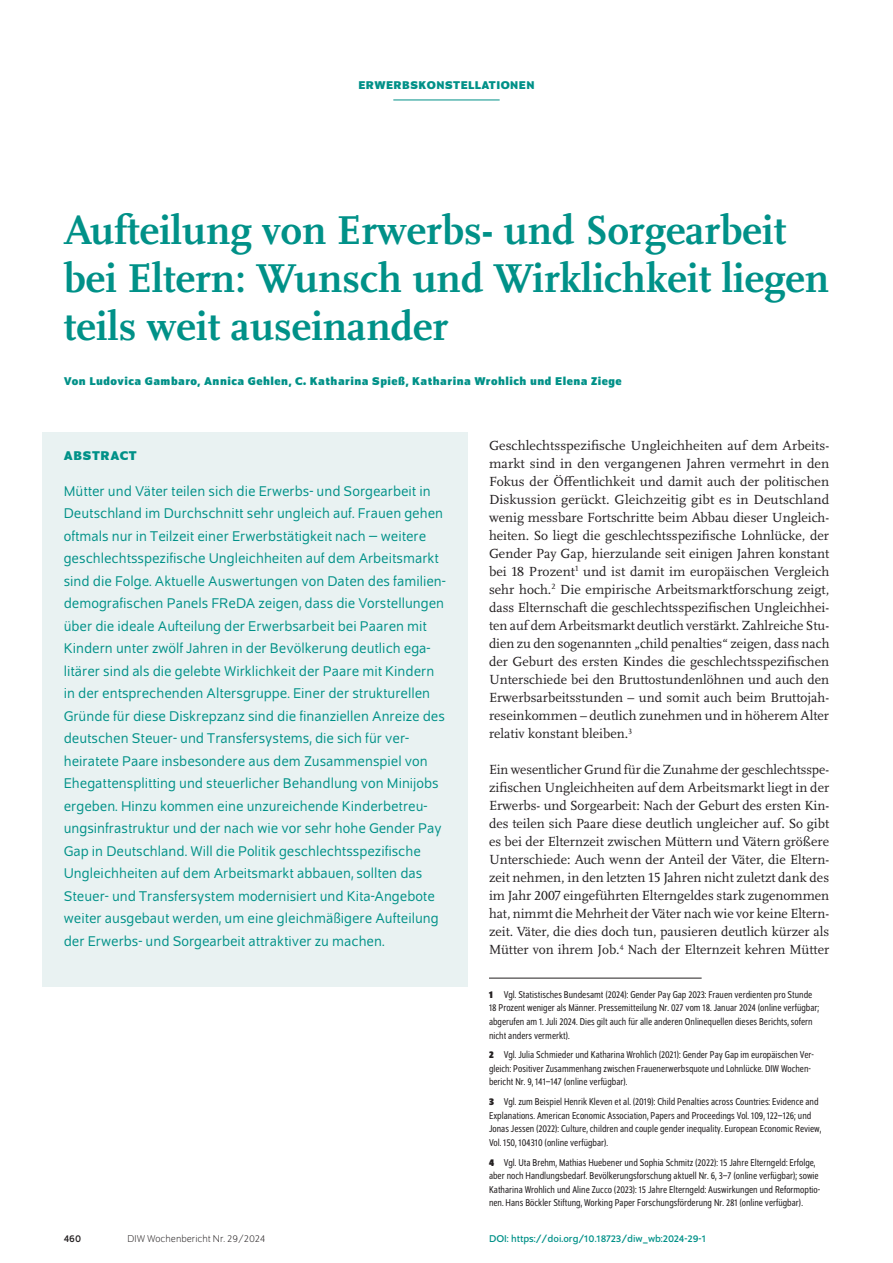
<style>
.page{position:relative;width:893px;height:1263px;background:#fff}
.page>*{position:absolute;margin:0;border:0;box-sizing:border-box;transform-origin:0 0}
.t1{font:700 42px/48px "Scala Pro";color:#009188}
.t2{font:15px/22.5px "Schumpeter Blond";color:#009188}
.t3{font:13.8px/18px "Scala Pro";color:#231f20;text-align:justify}
.t4{font:700 13.5px "Schumpeter";letter-spacing:.05em;color:#009188}
.t5{font:700 12px "Schumpeter";letter-spacing:.04em;color:#009188}
.t6{font:semi-condensed 10.5px/13.5px "Schumpeter Blond";color:#231f20}
.t7{font:10.5px "Schumpeter";color:#009188}
.t8{font:300 10.5px "Schumpeter";color:#231f20}
.t9{font:10.5px "Schumpeter";color:#231f20}
.s1{font-family:"Schumpeter";font-weight:700}
</style>
<div class="page">
<hr style="left:393px;top:100px;width:107px;height:1px;background:#009188">
<div style="left:43px;top:432px;width:425px;height:554px;background:#e9f2f2"></div>
<hr style="left:489px;top:978px;width:213px;height:1px;background:#231f20">
<p class="t5" style="left:358px;top:79px;width:178px">ERWERBSKONSTELLATIONEN</p>
<h1 class="t1" style="left:64px;top:203px;width:767px">Aufteilung von Erwerbs- und Sorgearbeit bei Eltern: Wunsch und Wirklichkeit liegen teils weit auseinander</h1>
<p class="t5" style="left:64px;top:374px;width:560px">Von Ludovica Gambaro, Annica Gehlen, C. Katharina Spieß, Katharina Wrohlich und Elena Ziege</p>
<p class="t4" style="left:64px;top:448px;width:75px">ABSTRACT</p>
<p class="t2" style="left:64px;top:480px;width:384px">Mütter und Väter teilen sich die Erwerbs- und Sorgearbeit in Deutschland im Durchschnitt sehr ungleich auf. Frauen gehen oftmals nur in Teilzeit einer Erwerbstätigkeit nach – weitere geschlechtsspezifische Ungleichheiten auf dem Arbeitsmarkt sind die Folge. Aktuelle Auswertungen von Daten des familien&shy;demografischen Panels FReDA zeigen, dass die Vorstellungen über die ideale Aufteilung der Erwerbsarbeit bei Paaren mit Kindern unter zwölf Jahren in der Bevölkerung deutlich ega&shy;litärer sind als die gelebte Wirklichkeit der Paare mit Kindern in der entsprechenden Altersgruppe. Einer der strukturellen Gründe für diese Diskrepzanz sind die finanziellen Anreize des deutschen Steuer- und Transfersystems, die sich für ver&shy;heiratete Paare insbesondere aus dem Zusammenspiel von Ehegattensplitting und steuerlicher Behandlung von Minijobs ergeben. Hinzu kommen eine unzureichende Kinderbetreu&shy;ungsinfrastruktur und der nach wie vor sehr hohe Gender Pay Gap in Deutschland. Will die Politik geschlechtsspezifische Ungleichheiten auf dem Arbeitsmarkt abbauen, sollten das Steuer- und Transfersystem modernisiert und Kita-Angebote weiter ausgebaut werden, um eine gleichmäßigere Aufteilung der Erwerbs- und Sorgearbeit attraktiver zu machen.</p>
<p class="t3" style="left:489px;top:436px;width:342px">Geschlechtsspezifische Ungleichheiten auf dem Arbeits&shy;markt sind in den vergangenen Jahren vermehrt in den Fokus der Öffentlichkeit und damit auch der politischen Diskussion gerückt. Gleichzeitig gibt es in Deutschland wenig messbare Fortschritte beim Abbau dieser Ungleich&shy;heiten. So liegt die geschlechtsspezifische Lohnlücke, der Gender Pay Gap, hierzulande seit einigen Jahren konstant bei 18 Prozent<sup>1</sup> und ist damit im europäischen Vergleich sehr hoch.<sup>2</sup> Die empirische Arbeitsmarktforschung zeigt, dass Elternschaft die geschlechtsspezifischen Ungleichhei&shy;ten auf dem Arbeitsmarkt deutlich verstärkt. Zahlreiche Stu&shy;dien zu den sogenannten „child penalties“ zeigen, dass nach der Geburt des ersten Kindes die geschlechtsspezifischen Unterschiede bei den Bruttostundenlöhnen und auch den Erwerbsarbeitsstunden – und somit auch beim Bruttojah&shy;reseinkommen – deutlich zunehmen und in höherem Alter relativ konstant bleiben.<sup>3</sup></p>
<p class="t3" style="left:489px;top:760px;width:342px">Ein wesentlicher Grund für die Zunahme der geschlechtsspe&shy;zifischen Ungleichheiten auf dem Arbeitsmarkt liegt in der Erwerbs- und Sorgearbeit: Nach der Geburt des ersten Kin&shy;des teilen sich Paare diese deutlich ungleicher auf. So gibt es bei der Elternzeit zwischen Müttern und Vätern größere Unterschiede: Auch wenn der Anteil der Väter, die Eltern&shy;zeit nehmen, in den letzten 15 Jahren nicht zuletzt dank des im Jahr 2007 eingeführten Elterngeldes stark zugenommen hat, nimmt die Mehrheit der Väter nach wie vor keine Eltern&shy;zeit. Väter, die dies doch tun, pausieren deutlich kürzer als Mütter von ihrem Job.<sup>4</sup> Nach der Elternzeit kehren Mütter</p>
<p class="t6" style="left:489px;top:988px;width:332px"><span class="s1">1</span> Vgl. Statistisches Bundesamt (2024): Gender Pay Gap 2023: Frauen verdienten pro Stunde 18 Prozent weniger als Männer. Pressemitteilung Nr. 027 vom 18. Januar 2024 (online verfügbar; abgerufen am 1. Juli 2024. Dies gilt auch für alle anderen Onlinequellen dieses Berichts, sofern nicht anders vermerkt).</p>
<p class="t6" style="left:489px;top:1048px;width:326px"><span class="s1">2</span> Vgl. Julia Schmieder und Katharina Wrohlich (2021): Gender Pay Gap im europäischen Ver&shy;gleich: Positiver Zusammenhang zwischen Frauenerwerbsquote und Lohnlücke. DIW Wochen&shy;bericht Nr. 9, 141–147 (online verfügbar).</p>
<p class="t6" style="left:489px;top:1095px;width:334px"><span class="s1">3</span> Vgl. zum Beispiel Henrik Kleven et al. (2019): Child Penalties across Countries: Evidence and Explanations. American Economic Association, Papers and Proceedings Vol. 109, 122–126; und Jonas Jessen (2022): Culture, children and couple gender inequality. European Economic Review, Vol. 150, 104310 (online verfügbar).</p>
<p class="t6" style="left:489px;top:1156px;width:333px"><span class="s1">4</span> Vgl. Uta Brehm, Mathias Huebener und Sophia Schmitz (2022): 15 Jahre Elterngeld: Erfolge, aber noch Handlungsbedarf. Bevölkerungsforschung aktuell Nr. 6, 3–7 (online verfügbar); sowie Katharina Wrohlich und Aline Zucco (2023): 15 Jahre Elterngeld: Auswirkungen und Reformoptio&shy;nen. Hans Böckler Stiftung, Working Paper Forschungsförderung Nr. 281 (online verfügbar).</p>
<p class="t9" style="left:64px;top:1233px;width:19px">460</p>
<p class="t8" style="left:128px;top:1234px;width:139px">DIW Wochenbericht Nr. 29/2024</p>
<p class="t7" style="left:489px;top:1233px;width:218px">DOI: https://doi.org/10.18723/diw_wb:2024-29-1</p>
</div>
